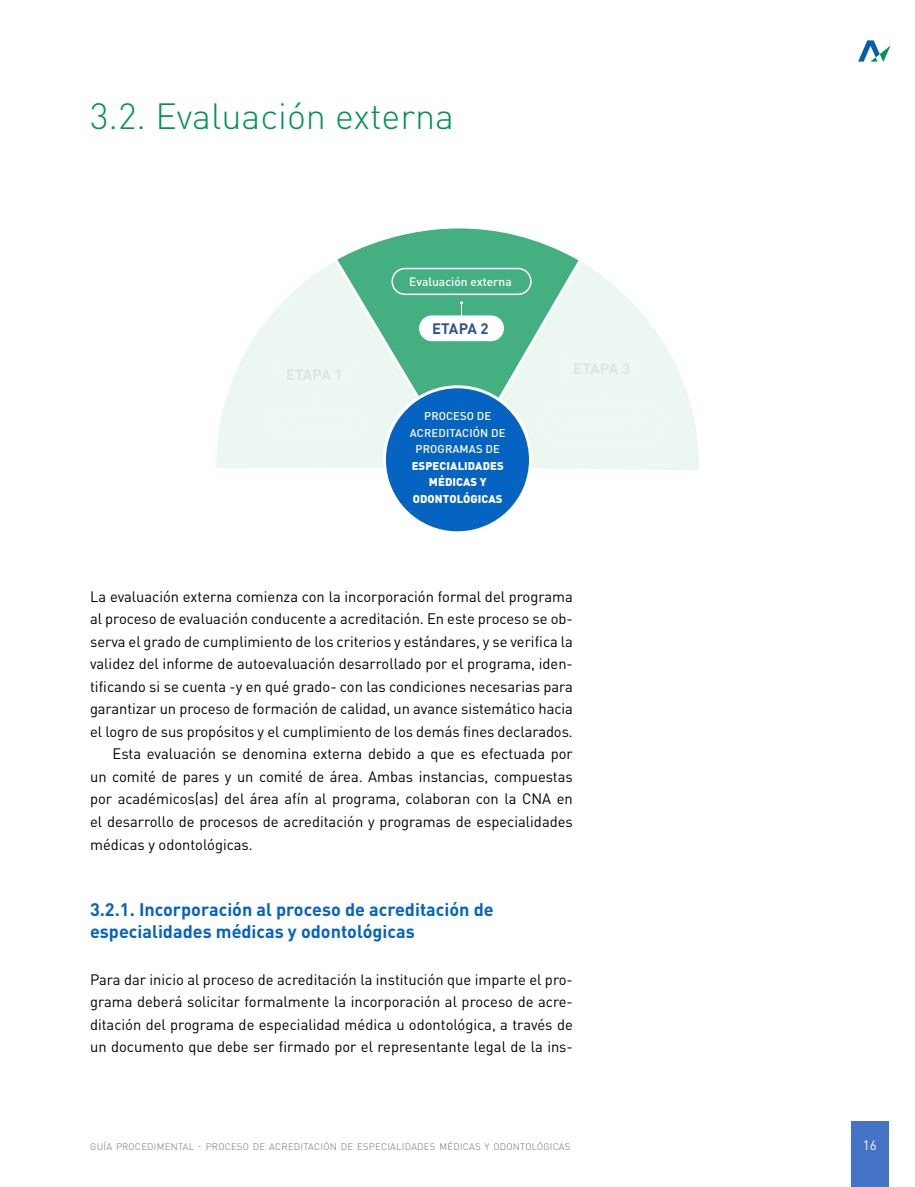
<style>
.page{position:relative;width:915px;height:1187px;background:#fff}
.page>*{position:absolute;margin:0;border:0;box-sizing:border-box;transform-origin:0 0}
.t1{font:300 36px "DIN Pro";color:#009453}
.t2{font:700 18px/21.6px "DIN Pro";color:#0563c1}
.t3{font:15px/22.5px "DIN Pro";color:#000;text-align:justify}
.t4{font:700 15px "DIN Pro";letter-spacing:-.015em;color:#2f5496}
.t5{font:13.5px "DIN Pro";color:#fff}
.t6{font:500 12px "DIN Pro";color:#fff}
.t7{font:900 11.25px/16.5px "DIN Pro";letter-spacing:.01em;color:#fff;text-align:center}
.t8{font:500 11.25px/16.5px "DIN Pro";letter-spacing:.01em;color:#fff;text-align:center}
.t9{font:300 9.45px "DIN Pro";letter-spacing:.03em;color:#706f6f}
.s1{font-size:13.5px}
</style>
<div class="page">
<svg style="left:858px;top:40px;width:32px;height:22px"></svg>
<div style="left:850px;top:1121px;width:38px;height:65px;background:#4472c4"></div>
<svg style="left:216px;top:264px;width:167px;height:204px;fill:#ecf7f2"></svg>
<svg style="left:532px;top:264px;width:167px;height:206px;fill:#ecf7f2"></svg>
<svg style="left:336px;top:228px;width:243px;height:239px;background:#93d1b7"></svg>
<div style="left:273px;top:362px;width:85px;height:25px;background:#edf7f3;border-radius:13px"></div>
<div style="left:265px;top:410px;width:100px;height:27px;border:2px solid #fff;border-radius:13px"></div>
<div style="left:391px;top:268px;width:140px;height:27px;border:2px solid #fff;border-radius:13px"></div>
<div style="left:540px;top:402px;width:125px;height:40px;border:2px solid #fff;border-radius:19px"></div>
<div style="left:419px;top:315px;width:85px;height:26px;background:#fff;border-radius:13px"></div>
<div style="left:560px;top:355px;width:85px;height:26px;background:#edf7f3;border-radius:13px"></div>
<svg style="left:330px;top:253px;width:93px;height:150px;background:#a0d6bf"></svg>
<svg style="left:493px;top:256px;width:91px;height:150px;background:#9fd6bf"></svg>
<div style="left:384px;top:387px;width:146px;height:145px;background:#0563c1;border-radius:50%"></div>
<div style="left:383px;top:385px;width:149px;height:149px;border:3px solid #fff;border-radius:50%"></div>
<svg style="left:314px;top:387px;width:3px;height:16px"></svg>
<svg style="left:460px;top:301px;width:3px;height:15px"></svg>
<svg style="left:601px;top:382px;width:3px;height:14px"></svg>
<h1 class="t1" style="left:90px;top:88px;width:365px">3.2. Evaluación externa</h1>
<p class="t6" style="left:409px;top:272px;width:104px">Evaluación externa</p>
<p class="t4" style="left:432px;top:316px;width:58px">ETAPA 2</p>
<p class="t8" style="left:410px;top:407px;width:97px">PROCESO DE<br>ACREDITACIÓN DE<br>PROGRAMAS DE</p>
<p class="t7" style="left:411px;top:456px;width:94px">ESPECIALIDADES<br>MÉDICAS Y<br>ODONTOLÓGICAS</p>
<p class="t3" style="left:90px;top:583px;width:484px">La evaluación externa comienza con la incorporación formal del programa</p>
<p class="t3" style="left:90px;top:606px;width:484px">al proceso de evaluación conducente a acreditación. En este proceso se ob-</p>
<p class="t3" style="left:90px;top:628px;width:484px">serva el grado de cumplimiento de los criterios y estándares, y se verifica la</p>
<p class="t3" style="left:90px;top:651px;width:484px">validez del informe de autoevaluación desarrollado por el programa, iden-</p>
<p class="t3" style="left:90px;top:673px;width:484px">tificando si se cuenta -y en qué grado- con las condiciones necesarias para</p>
<p class="t3" style="left:90px;top:696px;width:484px">garantizar un proceso de formación de calidad, un avance sistemático hacia</p>
<p class="t3" style="left:90px;top:718px;width:484px">el logro de sus propósitos y el cumplimiento de los demás fines declarados.</p>
<p class="t3" style="left:113px;top:741px;width:461px">Esta evaluación se denomina externa debido a que es efectuada por</p>
<p class="t3" style="left:90px;top:763px;width:484px">un comité de pares y un comité de área. Ambas instancias, compuestas</p>
<p class="t3" style="left:90px;top:786px;width:484px">por académicos(as) del área afín al programa, colaboran con la CNA en</p>
<p class="t3" style="left:90px;top:808px;width:484px">el desarrollo de procesos de acreditación y programas de especialidades</p>
<p class="t3" style="left:90px;top:831px;width:164px">médicas y odontológicas.</p>
<p class="t2" style="left:90px;top:896px;width:405px">3.2.1. Incorporación al proceso de acreditación de especialidades médicas y odontológicas</p>
<p class="t3" style="left:90px;top:966px;width:484px">Para dar inicio al proceso de acreditación la institución que imparte el pro&shy;grama deberá solicitar formalmente la incorporación al proceso de acre&shy;ditación del programa de especialidad médica u odontológica, a través de un documento que debe ser firmado por el representante legal de la ins-</p>
<p class="t9" style="left:90px;top:1139px;width:481px">GUÍA PROCEDIMENTAL <span class="s1">·</span> PROCESO DE ACREDITACIÓN DE ESPECIALIDADES MÉDICAS Y ODONTOLÓGICAS</p>
<p class="t5" style="left:862px;top:1134px;width:16px">16</p>
</div>
